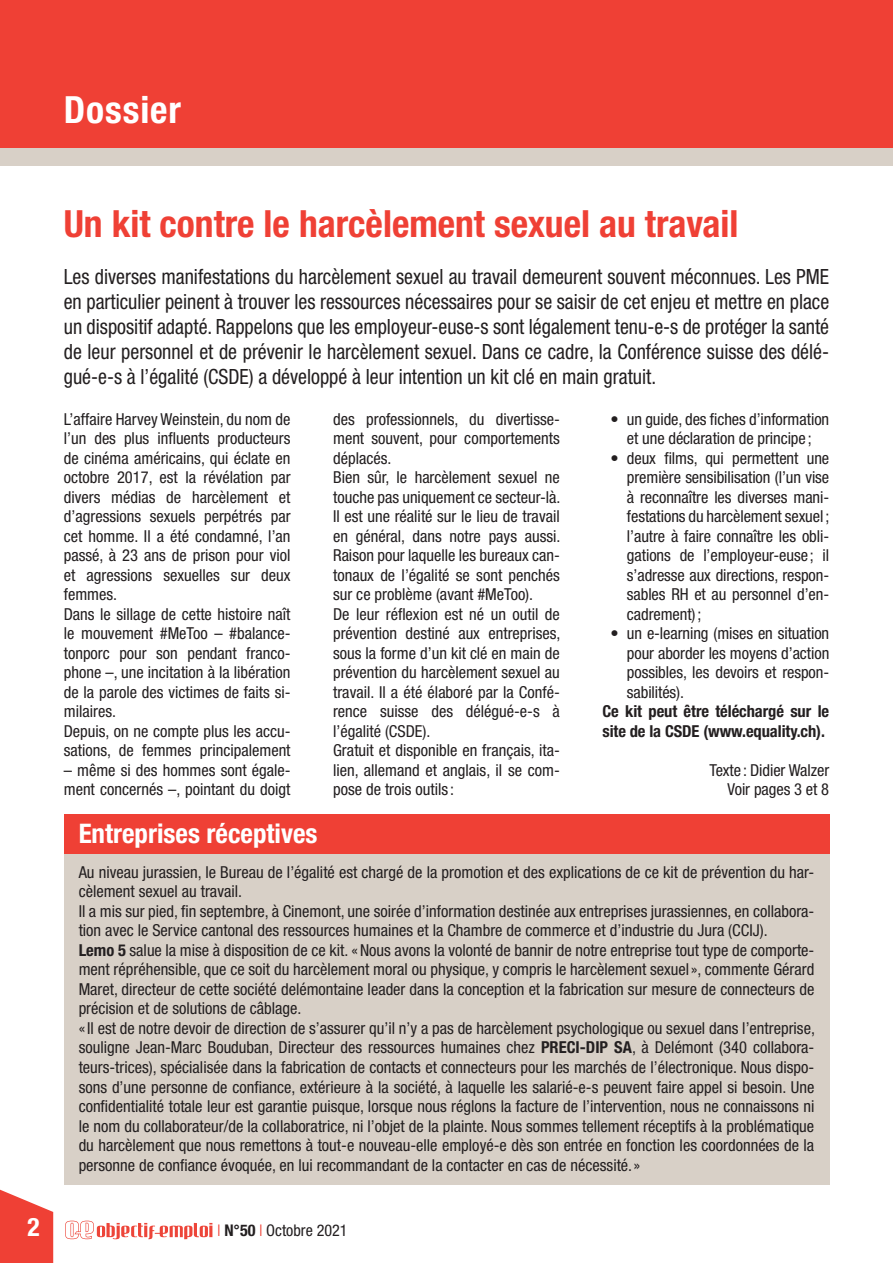
<style>
.page{position:relative;width:893px;height:1263px;background:#fff}
.page>*{position:absolute;margin:0;border:0;box-sizing:border-box;transform-origin:0 0}
.t1{font:700 condensed 37.5px "Helvetica Neue LT Std";color:#ef4035}
.t2{font:700 condensed 37.5px "Helvetica Neue LT Std";letter-spacing:.025em;color:#fff}
.t3{font:700 condensed 27px "Helvetica Neue LT Std";color:#fff}
.t4{font:700 condensed 25.5px "Helvetica Neue LT Std";color:#fff}
.t5{font:condensed 21px/25.2px "Helvetica Neue LT Std";color:#231f20;text-align:justify;scale:.95 1}
.t6{font:condensed 16.5px/19.5px "Helvetica Neue LT Std";color:#231f20}
.t7{font:700 condensed 16.5px/19.5px "Helvetica Neue LT Std";letter-spacing:-.005em;color:#231f20}
.t8{font:condensed 16.2px "Helvetica Neue LT Std";color:#231f20}
.s1{font-weight:700}
.s2{font-weight:300;color:#ef4035}
</style>
<div class="page">
<svg style="left:0;top:1189px;width:53px;height:74px"></svg>
<svg style="left:65px;top:1221px;width:147px;height:18px"></svg>
<div style="left:0;top:0;width:893px;height:149px;background:#ef4035"></div>
<div style="left:0;top:149px;width:893px;height:17px;background:#d8d0c7"></div>
<div style="left:64px;top:853px;width:765px;height:332px;background:#d8d0c7"></div>
<div style="left:64px;top:814px;width:765px;height:39px;background:#ef4035"></div>
<h1 class="t2" style="left:64px;top:96px;width:119px">Dossier</h1>
<h1 class="t1" style="left:64px;top:210px;width:676px">Un kit contre le harcèlement sexuel au travail</h1>
<p class="t5" style="left:64px;top:266px;width:807px">Les diverses manifestations du harcèlement sexuel au travail demeurent souvent méconnues. Les PME en particulier peinent à trouver les ressources nécessaires pour se saisir de cet enjeu et mettre en place un dispositif adapté. Rappelons que les employeur-euse-s sont légalement tenu-e-s de protéger la santé de leur personnel et de prévenir le harcèlement sexuel. Dans ce cadre, la Conférence suisse des délé&shy;gué-e-s à l’égalité (CSDE) a développé à leur intention un kit clé en main gratuit.</p>
<p class="t6" style="left:64px;top:411px;width:228px">L’affaire Harvey Weinstein, du nom de l’un des plus influents producteurs de cinéma américains, qui éclate en octobre 2017, est la révélation par divers médias de harcèlement et d’agressions sexuels perpétrés par cet homme. Il a été condamné, l’an passé, à 23 ans de prison pour viol et agressions sexuelles sur deux femmes.<br>Dans le sillage de cette histoire naît le mouvement #MeToo – #balance&shy;tonporc pour son pendant franco&shy;phone –, une incitation à la libération de la parole des victimes de faits si&shy;milaires.<br>Depuis, on ne compte plus les accu&shy;sations, de femmes principalement</p>
<p class="t6" style="left:64px;top:762px;width:228px">– même si des hommes sont égale&shy;ment concernés –, pointant du doigt</p>
<p class="t6" style="left:333px;top:411px;width:229px">des professionnels, du divertisse&shy;ment souvent, pour comportements déplacés.<br>Bien sûr, le harcèlement sexuel ne touche pas uniquement ce secteur-là.<br>Il est une réalité sur le lieu de travail en général, dans notre pays aussi.<br>Raison pour laquelle les bureaux can&shy;tonaux de l’égalité se sont penchés sur ce problème (avant #MeToo).<br>De leur réflexion est né un outil de prévention destiné aux entreprises, sous la forme d’un kit clé en main de prévention du harcèlement sexuel au travail. Il a été élaboré par la Confé&shy;rence suisse des délégué-e-s à l’égalité (CSDE).<br>Gratuit et disponible en français, ita&shy;lien, allemand et anglais, il se com&shy;pose de trois outils :</p>
<p class="t6" style="left:611px;top:411px;width:220px;text-align:center">• un guide, des fiches d’information et une déclaration de principe ;</p>
<p class="t6" style="left:627px;top:450px;width:204px;text-align:justify;text-indent:-16px">• deux films, qui permettent une première sensibilisation (l’un vise à reconnaître les diverses mani&shy;festations du harcèlement sexuel ; l’autre à faire connaître les obli&shy;gations de l’employeur-euse ; il s’adresse aux directions, respon&shy;sables RH et au personnel d’en&shy;cadrement) ;</p>
<p class="t6" style="left:627px;top:626px;width:204px;text-align:justify;text-indent:-16px">• un e-learning (mises en situation pour aborder les moyens d’action possibles, les devoirs et respon&shy;sabilités).</p>
<p class="t7" style="left:602px;top:703px;width:228px">Ce kit peut être téléchargé sur le site de la CSDE (www.equality.ch).</p>
<p class="t6" style="left:709px;top:762px;width:121px;text-align:right">Texte : Didier Walzer<br>Voir pages 3 et 8</p>
<h2 class="t3" style="left:79px;top:824px;width:240px">Entreprises réceptives</h2>
<p class="t6" style="left:79px;top:864px;width:738px">Au niveau jurassien, le Bureau de l’égalité est chargé de la promotion et des explications de ce kit de prévention du har&shy;cèlement sexuel au travail.<br>Il a mis sur pied, fin septembre, à Cinemont, une soirée d’information destinée aux entreprises jurassiennes, en collabora&shy;tion avec le Service cantonal des ressources humaines et la Chambre de commerce et d’industrie du Jura (CCIJ).<br><span class="s1">Lemo 5</span> salue la mise à disposition de ce kit. « Nous avons la volonté de bannir de notre entreprise tout type de comporte&shy;ment répréhensible, que ce soit du harcèlement moral ou physique, y compris le harcèlement sexuel », commente Gérard Maret, directeur de cette société delémontaine leader dans la conception et la fabrication sur mesure de connecteurs de précision et de solutions de câblage.<br>« Il est de notre devoir de direction de s’assurer qu’il n’y a pas de harcèlement psychologique ou sexuel dans l’entreprise, souligne Jean-Marc Bouduban, Directeur des ressources humaines chez <span class="s1">PRECI-DIP SA</span>, à Delémont (340 collabora&shy;teurs-trices), spécialisée dans la fabrication de contacts et connecteurs pour les marchés de l’électronique. Nous dispo&shy;sons d’une personne de confiance, extérieure à la société, à laquelle les salarié-e-s peuvent faire appel si besoin. Une confidentialité totale leur est garantie puisque, lorsque nous réglons la facture de l’intervention, nous ne connaissons ni le nom du collaborateur/de la collaboratrice, ni l’objet de la plainte. Nous sommes tellement réceptifs à la problématique du harcèlement que nous remettons à tout-e nouveau-elle employé-e dès son entrée en fonction les coordonnées de la personne de confiance évoquée, en lui recommandant de la contacter en cas de nécessité. »</p>
<h3 class="t4" style="left:28px;top:1218px;width:14px">2</h3>
<p class="t8" style="left:218px;top:1224px;width:132px"><span class="s2">I</span> <span class="s1">N°50</span> <span class="s2">I</span> Octobre 2021</p>
</div>
